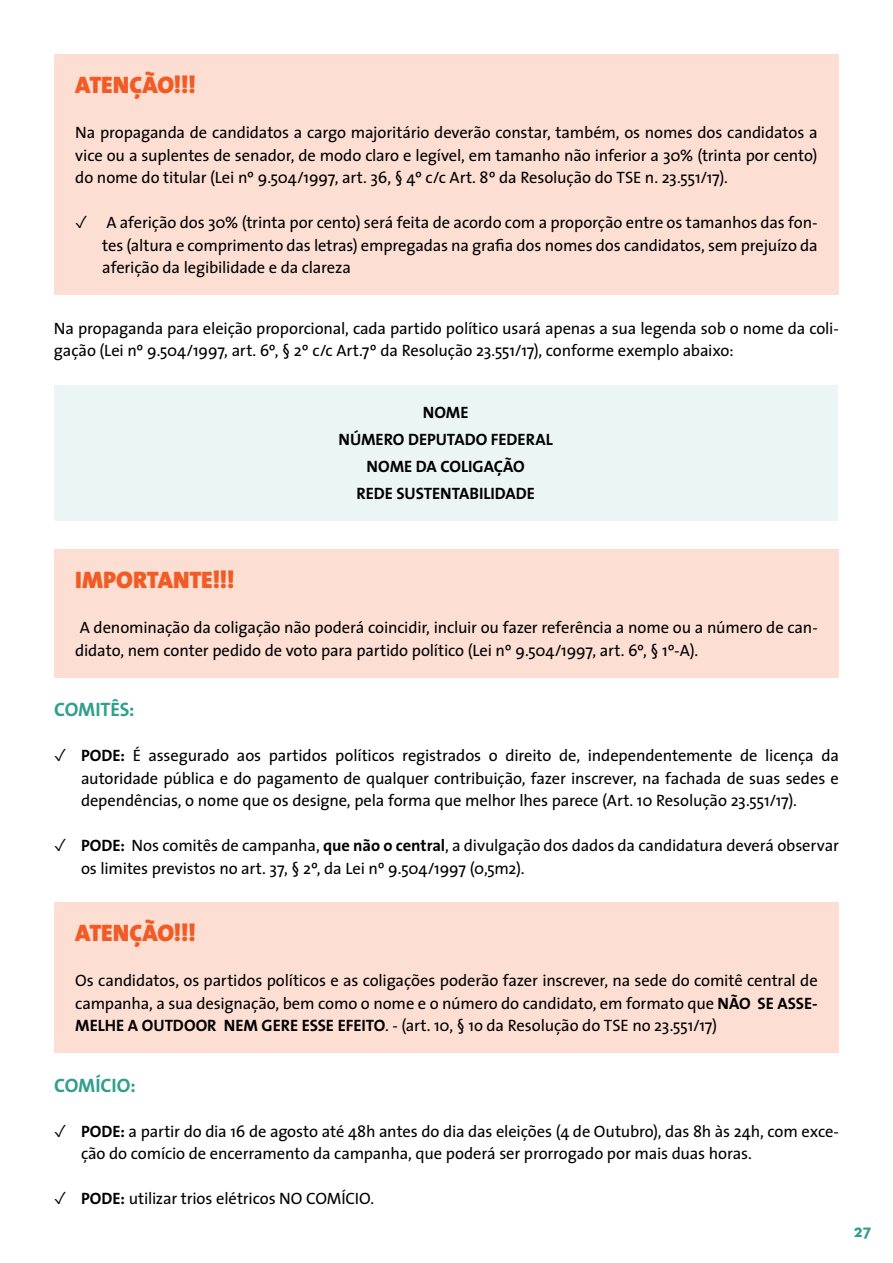
<style>
.page{position:relative;width:893px;height:1263px;background:#fff}
.page>*{position:absolute;margin:0;border:0;box-sizing:border-box;transform-origin:0 0}
.t1{font:900 24px "The Sans";color:#f15b25}
.t2{font:700 19.5px "The Sans";letter-spacing:-.005em;color:#319f8d}
.t3{font:700 18px "Neutra Text";color:#309e8c}
.t4{font:16.5px/22.5px "The Sans";letter-spacing:-.01em;color:#000;text-align:justify}
.t5{font:700 16.5px/27px "The Sans";color:#000;text-align:center}
.s1{font-weight:700}
</style>
<div class="page">
<div style="left:54px;top:54px;width:785px;height:241px;background:#fcded3"></div>
<div style="left:54px;top:385px;width:783px;height:135px;background:#eaf5f4"></div>
<div style="left:54px;top:549px;width:785px;height:128px;background:#fcded3"></div>
<div style="left:54px;top:902px;width:785px;height:150px;background:#fcded3"></div>
<h1 class="t1" style="left:75px;top:65px;width:122px">ATENÇÃO!!!</h1>
<p class="t4" style="left:75px;top:121px;width:744px">Na propaganda de candidatos a cargo majoritário deverão constar, também, os nomes dos candidatos a vice ou a suplentes de senador, de modo claro e legível, em tamanho não inferior a 30% (trinta por cento) do nome do titular (Lei nº 9.504/1997, art. 36, § 4º c/c Art. 8º da Resolução do TSE n. 23.551/17).</p>
<p class="t4" style="left:102px;top:211px;width:717px;text-indent:-27px">✓ A aferição dos 30% (trinta por cento) será feita de acordo com a proporção entre os tamanhos das fon&shy;tes (altura e comprimento das letras) empregadas na grafia dos nomes dos candidatos, sem prejuízo da aferição da legibilidade e da clareza</p>
<p class="t4" style="left:54px;top:316px;width:786px">Na propaganda para eleição proporcional, cada partido político usará apenas a sua legenda sob o nome da coli&shy;gação (Lei nº 9.504/1997, art. 6º, § 2º c/c Art.7º da Resolução 23.551/17), conforme exemplo abaixo:</p>
<p class="t5" style="left:338px;top:399px;width:216px">NOME<br>NÚMERO DEPUTADO FEDERAL<br>NOME DA COLIGAÇÃO<br>REDE SUSTENTABILIDADE</p>
<h1 class="t1" style="left:75px;top:560px;width:161px">IMPORTANTE!!!</h1>
<p class="t4" style="left:75px;top:616px;width:744px">A denominação da coligação não poderá coincidir, incluir ou fazer referência a nome ou a número de can&shy;didato, nem conter pedido de voto para partido político (Lei nº 9.504/1997, art. 6º, § 1º-A).</p>
<p class="t2" style="left:54px;top:693px;width:82px">COMITÊS:</p>
<p class="t4" style="left:81px;top:744px;width:759px;text-indent:-27px">✓ <span class="s1">PODE:</span> É assegurado aos partidos políticos registrados o direito de, independentemente de licença da autoridade pública e do pagamento de qualquer contribuição, fazer inscrever, na fachada de suas sedes e dependências, o nome que os designe, pela forma que melhor lhes parece (Art. 10 Resolução 23.551/17).</p>
<p class="t4" style="left:81px;top:834px;width:759px;text-indent:-27px">✓ <span class="s1">PODE:</span> Nos comitês de campanha, <span class="s1">que não o central</span>, a divulgação dos dados da candidatura deverá observar os limites previstos no art. 37, § 2º, da Lei nº 9.504/1997 (0,5m2).</p>
<h1 class="t1" style="left:75px;top:913px;width:122px">ATENÇÃO!!!</h1>
<p class="t4" style="left:75px;top:969px;width:744px">Os candidatos, os partidos políticos e as coligações poderão fazer inscrever, na sede do comitê central de campanha, a sua designação, bem como o nome e o número do candidato, em formato que <span class="s1">NÃO SE ASSE-MELHE A OUTDOOR NEM GERE ESSE EFEITO</span>. - (art. 10, § 1o da Resolução do TSE no 23.551/17)</p>
<p class="t2" style="left:54px;top:1069px;width:83px">COMÍCIO:</p>
<p class="t4" style="left:81px;top:1119px;width:759px;text-indent:-27px">✓ <span class="s1">PODE:</span> a partir do dia 16 de agosto até 48h antes do dia das eleições (4 de Outubro), das 8h às 24h, com exce&shy;ção do comício de encerramento da campanha, que poderá ser prorrogado por mais duas horas.</p>
<p class="t4" style="left:54px;top:1187px;width:322px">✓ <span class="s1">PODE:</span> utilizar trios elétricos NO COMÍCIO.</p>
<p class="t3" style="left:854px;top:1219px;width:19px">27</p>
</div>
